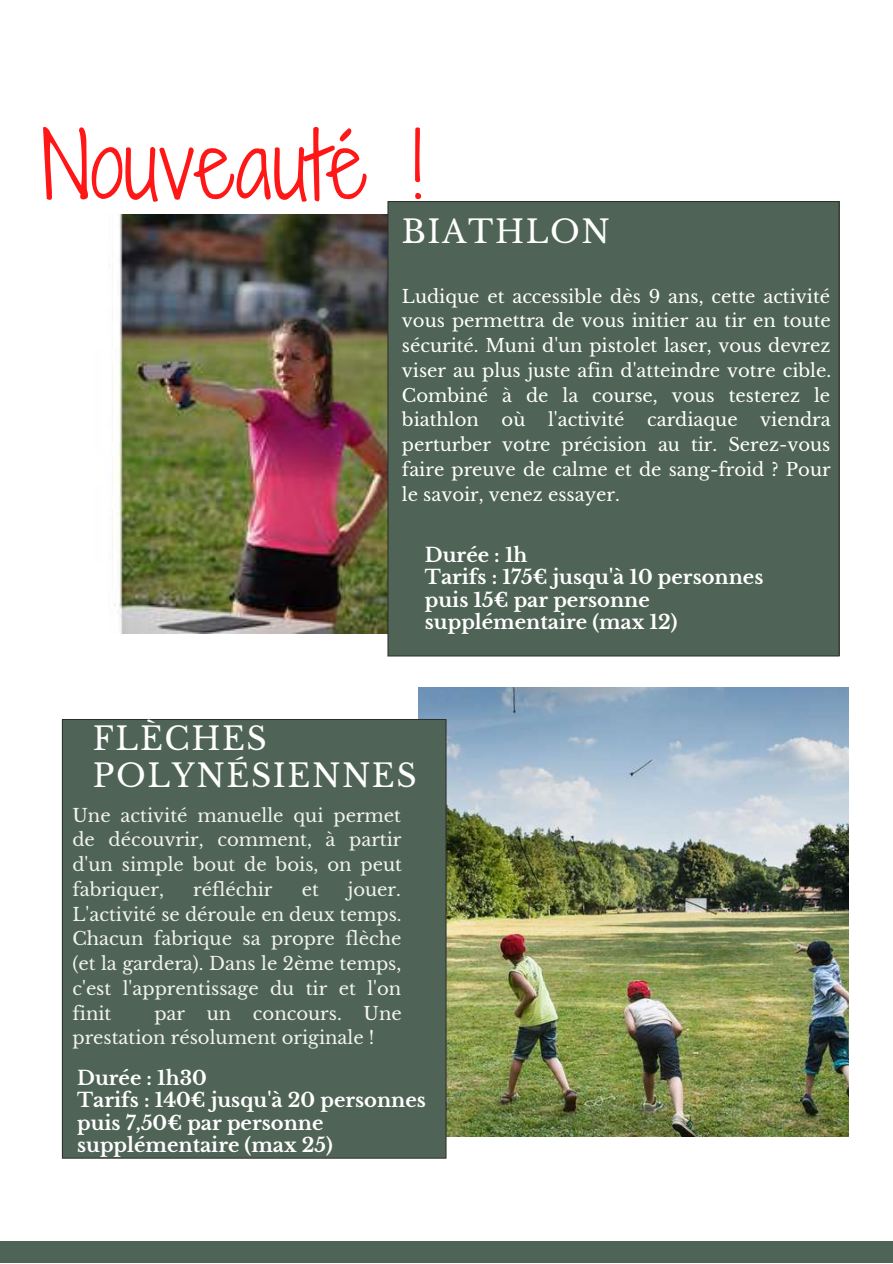
<style>
.page{position:relative;width:893px;height:1264px;background:#fff}
.page>*{position:absolute;margin:0;border:0;box-sizing:border-box;transform-origin:0 0}
.t1{font:86.85px "Shadows Into Light Two";color:#ff1616}
.t2{font:31.5px/37px "Libre Baskerville";letter-spacing:.05em;color:#fff}
.t3{font:700 19.5px/22.5px "Libre Baskerville";color:#fff}
.t4{font:18px/24.8px "Libre Baskerville";color:#fff;text-align:justify}
.t5{font:18px/24.8px "Libre Baskerville";color:#f2f3f0;text-align:justify}
</style>
<div class="page">
<img style="left:114px;top:214px;width:273px;height:419px">
<img style="left:418px;top:687px;width:430px;height:449px">
<div style="left:388px;top:201px;width:451px;height:455px;background:#4f6456"></div>
<hr style="left:387px;top:202px;width:1px;height:453px;background:#2e2e2a">
<hr style="left:838px;top:202px;width:1px;height:453px;background:#2e2e2a">
<hr style="left:388px;top:655px;width:450px;height:1px;background:#2e2e2a">
<hr style="left:388px;top:201px;width:450px;height:1px;background:#2e2e2a">
<div style="left:62px;top:719px;width:384px;height:439px;background:#4f6456"></div>
<hr style="left:62px;top:720px;width:1px;height:437px;background:#2e2e2a">
<hr style="left:445px;top:720px;width:1px;height:437px;background:#2e2e2a">
<hr style="left:63px;top:1157px;width:382px;height:1px;background:#2e2e2a">
<hr style="left:63px;top:719px;width:382px;height:1px;background:#2e2e2a">
<div style="left:0;top:1240px;width:892px;height:22px;background:#4f6456"></div>
<h1 class="t1" style="left:41px;top:102px;width:383px">Nouveauté !</h1>
<h2 class="t2" style="left:402px;top:214px;width:209px">BIATHLON</h2>
<p class="t4" style="left:402px;top:284px;width:431px">Ludique et accessible dès 9 ans, cette activité vous permettra de vous initier au tir en toute sécurité. Muni d'un pistolet laser, vous devrez viser au plus juste afin d'atteindre votre cible.<br>Combiné à de la course, vous testerez le biathlon</p>
<p class="t4" style="left:402px;top:407px;width:430px;text-indent:358px">viendra perturber votre précision au tir. Serez-vous faire preuve de calme et de sang-froid ? Pour le savoir, venez essayer.</p>
<p class="t4" style="left:501px;top:407px;width:25px">où</p>
<p class="t4" style="left:548px;top:407px;width:78px">l'activité</p>
<p class="t4" style="left:647px;top:407px;width:92px">cardiaque</p>
<p class="t3" style="left:425px;top:544px;width:340px">Durée : 1h<br>Tarifs : 175€ jusqu'à 10 personnes puis 15€ par personne supplémentaire (max 12)</p>
<h2 class="t2" style="left:93px;top:720px;width:325px">FLÈCHES<br>POLYNÉSIENNES</h2>
<p class="t5" style="left:72px;top:803px;width:331px">Une activité manuelle qui permet de découvrir, comment, à partir d'un simple bout de bois, on peut fabriquer,</p>
<p class="t5" style="left:193px;top:877px;width:81px">réfléchir</p>
<p class="t5" style="left:301px;top:877px;width:19px">et</p>
<p class="t5" style="left:72px;top:877px;width:330px;text-indent:275px">jouer.<br>L'activité se déroule en deux temps.<br>Chacun fabrique sa propre flèche (et la gardera). Dans le 2ème temps, c'est l'apprentissage du tir et l'on finit</p>
<p class="t5" style="left:72px;top:1000px;width:331px;text-indent:82px">par un concours. Une prestation résolument originale !</p>
<p class="t3" style="left:77px;top:1066px;width:350px">Durée : 1h30<br>Tarifs : 140€ jusqu'à 20 personnes puis 7,50€ par personne supplémentaire (max 25)</p>
</div>
